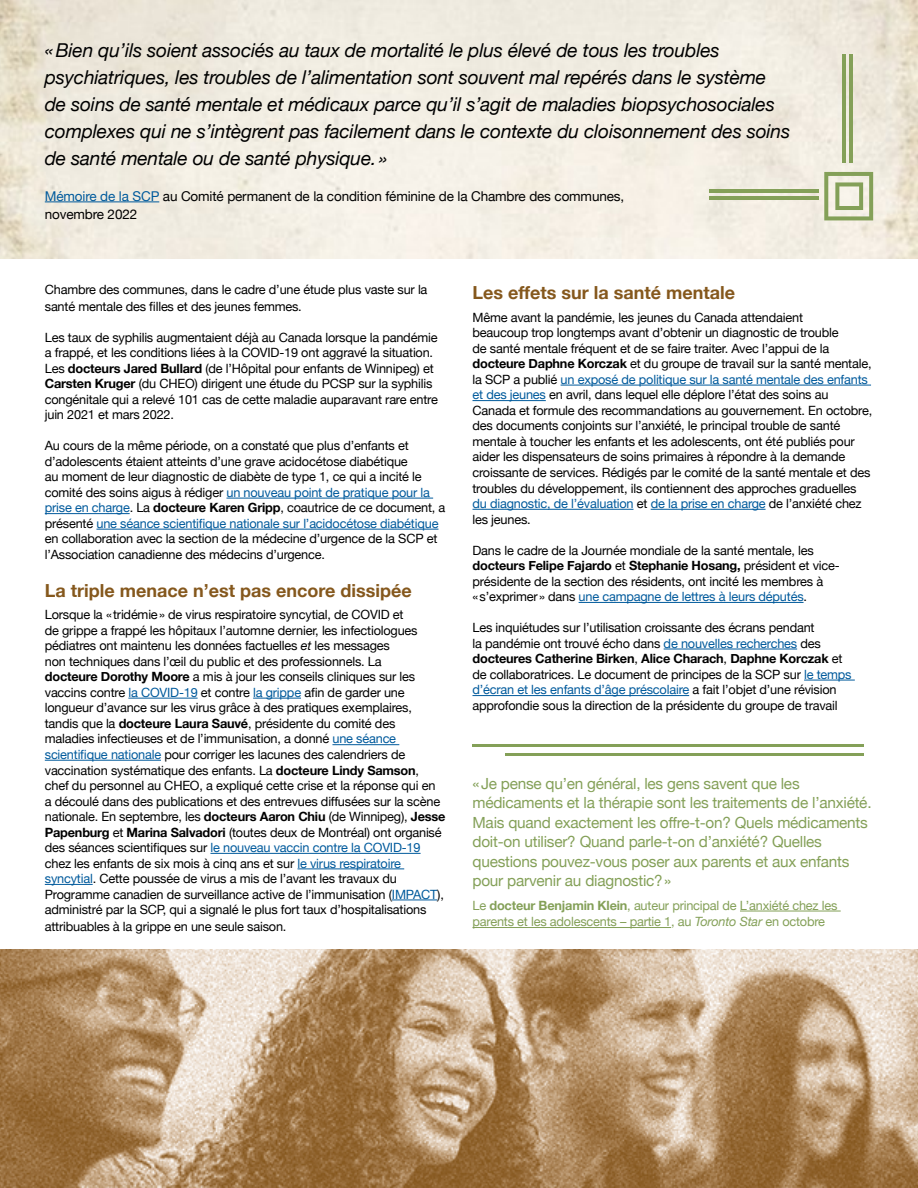
<style>
.page{position:relative;width:918px;height:1188px;background:#fff}
.page>*{position:absolute;margin:0;border:0;box-sizing:border-box;transform-origin:0 0}
.t1{font:italic 19.2px/27px "Helvetica Neue";letter-spacing:-.01em;color:#000}
.t2{font:700 18px "Helvetica Neue";color:#85581d}
.t3{font:15.3px/19.5px "Helvetica Neue";letter-spacing:-.015em;color:#84a058}
.t4{font:13.5px/18px "Helvetica Neue";letter-spacing:-.01em;color:#000}
.t5{font:12.75px/15.6px "Helvetica Neue";letter-spacing:-.015em;color:#000}
.t6{font:12.75px/16.5px "Helvetica Neue";letter-spacing:-.015em;color:#84a058}
.s1{color:#005a9c}
.s2{font-weight:700}
.s3{font-style:italic}
</style>
<div class="page">
<hr style="left:226px;top:498px;width:207px;height:1px;background:#005a9c">
<hr style="left:45px;top:513px;width:85px;height:1px;background:#005a9c">
<hr style="left:96px;top:529px;width:343px;height:1px;background:#005a9c">
<hr style="left:128px;top:698px;width:70px;height:1px;background:#005a9c">
<hr style="left:253px;top:698px;width:48px;height:1px;background:#005a9c">
<hr style="left:332px;top:744px;width:67px;height:1px;background:#005a9c">
<hr style="left:45px;top:760px;width:116px;height:1px;background:#005a9c">
<hr style="left:210px;top:853px;width:211px;height:1px;background:#005a9c">
<hr style="left:297px;top:869px;width:107px;height:1px;background:#005a9c">
<hr style="left:45px;top:884px;width:48px;height:1px;background:#005a9c">
<hr style="left:392px;top:900px;width:45px;height:1px;background:#005a9c">
<hr style="left:561px;top:385px;width:310px;height:1px;background:#005a9c">
<hr style="left:472px;top:400px;width:74px;height:1px;background:#005a9c">
<hr style="left:472px;top:509px;width:161px;height:1px;background:#005a9c">
<hr style="left:651px;top:509px;width:115px;height:1px;background:#005a9c">
<hr style="left:579px;top:602px;width:225px;height:1px;background:#005a9c">
<hr style="left:664px;top:649px;width:133px;height:1px;background:#005a9c">
<hr style="left:804px;top:680px;width:51px;height:1px;background:#005a9c">
<hr style="left:472px;top:695px;width:217px;height:1px;background:#005a9c">
<img style="left:0;top:0;width:918px;height:258px">
<hr style="left:45px;top:202px;width:114px;height:1px;background:#005a9c">
<svg style="left:824px;top:172px;width:49px;height:48px"></svg>
<hr style="left:850px;top:54px;width:3px;height:109px;background:#84a058">
<hr style="left:843px;top:54px;width:3px;height:109px;background:#84a058">
<hr style="left:710px;top:190px;width:109px;height:3px;background:#84a058">
<hr style="left:710px;top:197px;width:109px;height:3px;background:#84a058">
<img style="left:0;top:950px;width:918px;height:238px">
<hr style="left:740px;top:911px;width:101px;height:1px;background:#84a058">
<hr style="left:472px;top:927px;width:199px;height:1px;background:#84a058">
<hr style="left:472px;top:744px;width:392px;height:3px;background:#84a058">
<hr style="left:505px;top:753px;width:359px;height:3px;background:#84a058">
<p class="t1" style="left:45px;top:35px;width:747px">«Bien qu’ils soient associés au taux de mortalité le plus élevé de tous les troubles psychiatriques, les troubles de l’alimentation sont souvent mal repérés dans le système de soins de santé mentale et médicaux parce qu’il s’agit de maladies biopsychosociales complexes qui ne s’intègrent pas facilement dans le contexte du cloisonnement des soins de santé mentale ou de santé physique.»</p>
<p class="t4" style="left:45px;top:186px;width:581px"><span class="s1">Mémoire de la SCP</span> au Comité permanent de la condition féminine de la Chambre des communes, novembre 2022</p>
<p class="t5" style="left:45px;top:280px;width:384px;line-height:16.5px">Chambre des communes, dans le cadre d’une étude plus vaste sur la santé mentale des filles et des jeunes femmes.</p>
<p class="t5" style="left:45px;top:328px;width:395px">Les taux de syphilis augmentaient déjà au Canada lorsque la pandémie a frappé, et les conditions liées à la COVID-19 ont aggravé la situation.<br>Les <span class="s2">docteurs Jared Bullard</span> (de l’Hôpital pour enfants de Winnipeg) et <span class="s2">Carsten Kruger</span> (du CHEO) dirigent une étude du PCSP sur la syphilis congénitale qui a relevé 101 cas de cette maladie auparavant rare entre juin 2021 et mars 2022.</p>
<p class="t5" style="left:45px;top:437px;width:402px">Au cours de la même période, on a constaté que plus d’enfants et d’adolescents étaient atteints d’une grave acidocétose diabétique<br>au moment de leur diagnostic de diabète de type 1, ce qui a incité le comité des soins aigus à rédiger <span class="s1">un nouveau point de pratique pour la prise en charge</span>. La <span class="s2">docteure Karen Gripp</span>, coautrice de ce document, a présenté <span class="s1">une séance scientifique nationale sur l’acidocétose diabétique </span>en collaboration avec la section de la médecine d’urgence de la SCP et l’Association canadienne des médecins d’urgence.</p>
<h2 class="t2" style="left:45px;top:579px;width:368px">La triple menace n’est pas encore dissipée</h2>
<p class="t5" style="left:45px;top:606px;width:402px">Lorsque la «tridémie» de virus respiratoire syncytial, de COVID et<br>de grippe a frappé les hôpitaux l’automne dernier, les infectiologues pédiatres ont maintenu les données factuelles <span class="s3">et</span> les messages<br>non techniques dans l’œil du public et des professionnels. La<br><span class="s2">docteure Dorothy Moore</span> a mis à jour les conseils cliniques sur les vaccins contre <span class="s1">la COVID-19</span> et contre <span class="s1">la grippe</span> afin de garder une longueur d’avance sur les virus grâce à des pratiques exemplaires, tandis que la <span class="s2">docteure Laura Sauvé</span>, présidente du comité des maladies infectieuses et de l’immunisation, a donné <span class="s1">une séance scientifique nationale</span> pour corriger les lacunes des calendriers de vaccination systématique des enfants. La <span class="s2">docteure Lindy Samson</span>, chef du personnel au CHEO, a expliqué cette crise et la réponse qui en a découlé dans des publications et des entrevues diffusées sur la scène nationale. En septembre, les <span class="s2">docteurs Aaron Chiu</span> (de Winnipeg), <span class="s2">Jesse Papenburg</span> et <span class="s2">Marina Salvadori</span> (toutes deux de Montréal) ont organisé des séances scientifiques sur <span class="s1">le nouveau vaccin contre la COVID-19 </span>chez les enfants de six mois à cinq ans et sur <span class="s1">le virus respiratoire syncytial</span>. Cette poussée de virus a mis de l’avant les travaux du Programme canadien de surveillance active de l’immunisation (<span class="s1">IMPACT</span>), administré par la SCP, qui a signalé le plus fort taux d’hospitalisations</p>
<p class="t5" style="left:45px;top:918px;width:243px">attribuables à la grippe en une seule saison.</p>
<h2 class="t2" style="left:472px;top:282px;width:264px">Les effets sur la santé mentale</h2>
<p class="t5" style="left:472px;top:308px;width:401px">Même avant la pandémie, les jeunes du Canada attendaient<br>beaucoup trop longtemps avant d’obtenir un diagnostic de trouble<br>de santé mentale fréquent et de se faire traiter. Avec l’appui de la <span class="s2">docteure Daphne Korczak</span> et du groupe de travail sur la santé mentale, la SCP a publié <span class="s1">un exposé de politique sur la santé mentale des enfants et des jeunes</span> en avril, dans lequel elle déplore l’état des soins au Canada et formule des recommandations au gouvernement. En octobre, des documents conjoints sur l’anxiété, le principal trouble de santé mentale à toucher les enfants et les adolescents, ont été publiés pour aider les dispensateurs de soins primaires à répondre à la demande croissante de services. Rédigés par le comité de la santé mentale et des troubles du développement, ils contiennent des approches graduelles <span class="s1">du diagnostic, de l’évaluation</span> et <span class="s1">de la prise en charge</span> de l’anxiété chez les jeunes.</p>
<p class="t5" style="left:472px;top:541px;width:369px">Dans le cadre de la Journée mondiale de la santé mentale, les <span class="s2">docteurs Felipe Fajardo</span> et <span class="s2">Stephanie Hosang,</span> président et vice&shy;présidente de la section des résidents, ont incité les membres à «s’exprimer» dans <span class="s1">une campagne de lettres à leurs députés</span>.</p>
<p class="t5" style="left:472px;top:619px;width:381px">Les inquiétudes sur l’utilisation croissante des écrans pendant<br>la pandémie ont trouvé écho dans <span class="s1">de nouvelles recherches</span> des <span class="s2">docteures Catherine Birken</span>, <span class="s2">Alice Charach</span>, <span class="s2">Daphne Korczak</span> et de collaboratrices. Le document de principes de la SCP sur <span class="s1">le temps d’écran et les enfants d’âge préscolaire</span> a fait l’objet d’une révision approfondie sous la direction de la présidente du groupe de travail</p>
<p class="t3" style="left:472px;top:773px;width:401px">«Je pense qu’en général, les gens savent que les médicaments et la thérapie sont les traitements de l’anxiété.<br>Mais quand exactement les offre-t-on? Quels médicaments doit-on utiliser? Quand parle-t-on d’anxiété? Quelles questions pouvez-vous poser aux parents et aux enfants pour parvenir au diagnostic?»</p>
<p class="t6" style="left:472px;top:896px;width:367px">Le <span class="s2">docteur Benjamin Klein</span>, auteur principal de L’anxiété chez les parents et les adolescents – partie 1, au <span class="s3">Toronto Star</span> en octobre</p>
</div>
